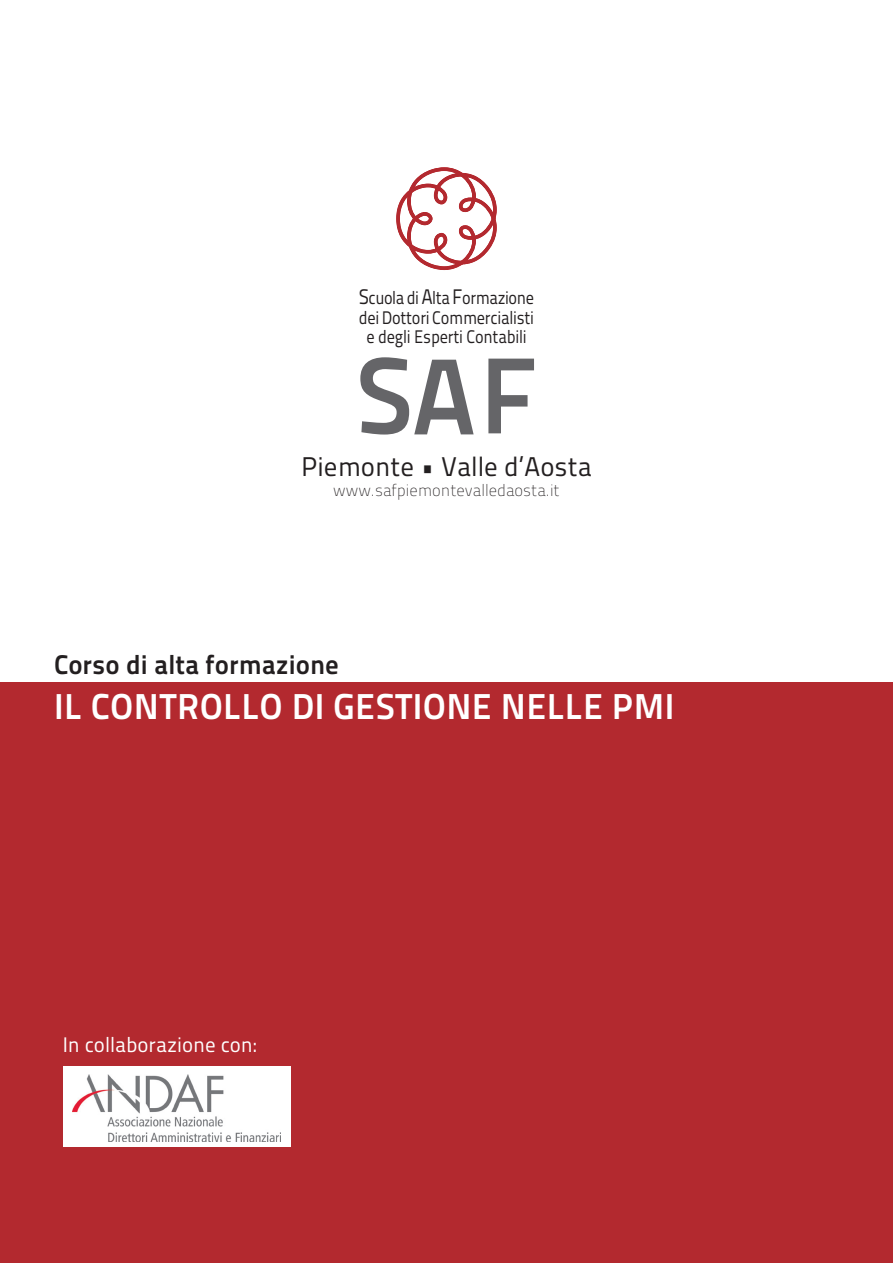
<style>
.page{position:relative;width:893px;height:1263px;background:#fff}
.page>*{position:absolute;margin:0;border:0;box-sizing:border-box;transform-origin:0 0}
.t1{font:36px "Titillium Maps 29 L 800 wt";letter-spacing:.01em;color:#fff}
.t2{font:27px "Titillium Maps 29 L 400 wt";color:#231f20}
.t3{font:27px "Titillium Maps 29 L 800 wt";color:#231f20}
.t4{font:21px "Titillium Maps 29 L 400 wt";color:#fff}
.t5{font:18.15px/19.5px "Titillium Maps 29 L 400 wt";letter-spacing:-.015em;color:#231f20;text-align:center;scale:.9 1}
.t6{font:16.5px "Titillium Maps 29 L 1 wt";color:#231f20}
.s1{font-size:21px}
</style>
<div class="page">
<div style="left:0;top:683px;width:893px;height:580px;background:#b3292f"></div>
<svg style="left:396px;top:167px;width:101px;height:103px"></svg>
<svg style="left:360px;top:357px;width:174px;height:77px"></svg>
<div style="left:63px;top:1066px;width:227px;height:81px;background:#fff"></div>
<img style="left:72px;top:1074px;width:209px;height:67px">
<p class="t5" style="left:359px;top:287px;width:196px"><span class="s1">S</span>cuola di <span class="s1">A</span>lta <span class="s1">F</span>ormazione</p>
<p class="t5" style="left:359px;top:307px;width:196px">dei Dottori Commercialisti e degli Esperti Contabili</p>
<p class="t2" style="left:301px;top:446px;width:292px">Piemonte • Valle d’Aosta</p>
<p class="t6" style="left:333px;top:478px;width:228px">www.safpiemontevalledaosta.it</p>
<p class="t3" style="left:54px;top:643px;width:286px">Corso di alta formazione</p>
<p class="t1" style="left:54px;top:678px;width:622px">IL CONTROLLO DI GESTIONE NELLE PMI</p>
<p class="t4" style="left:63px;top:1029px;width:195px">In collaborazione con:</p>
</div>
